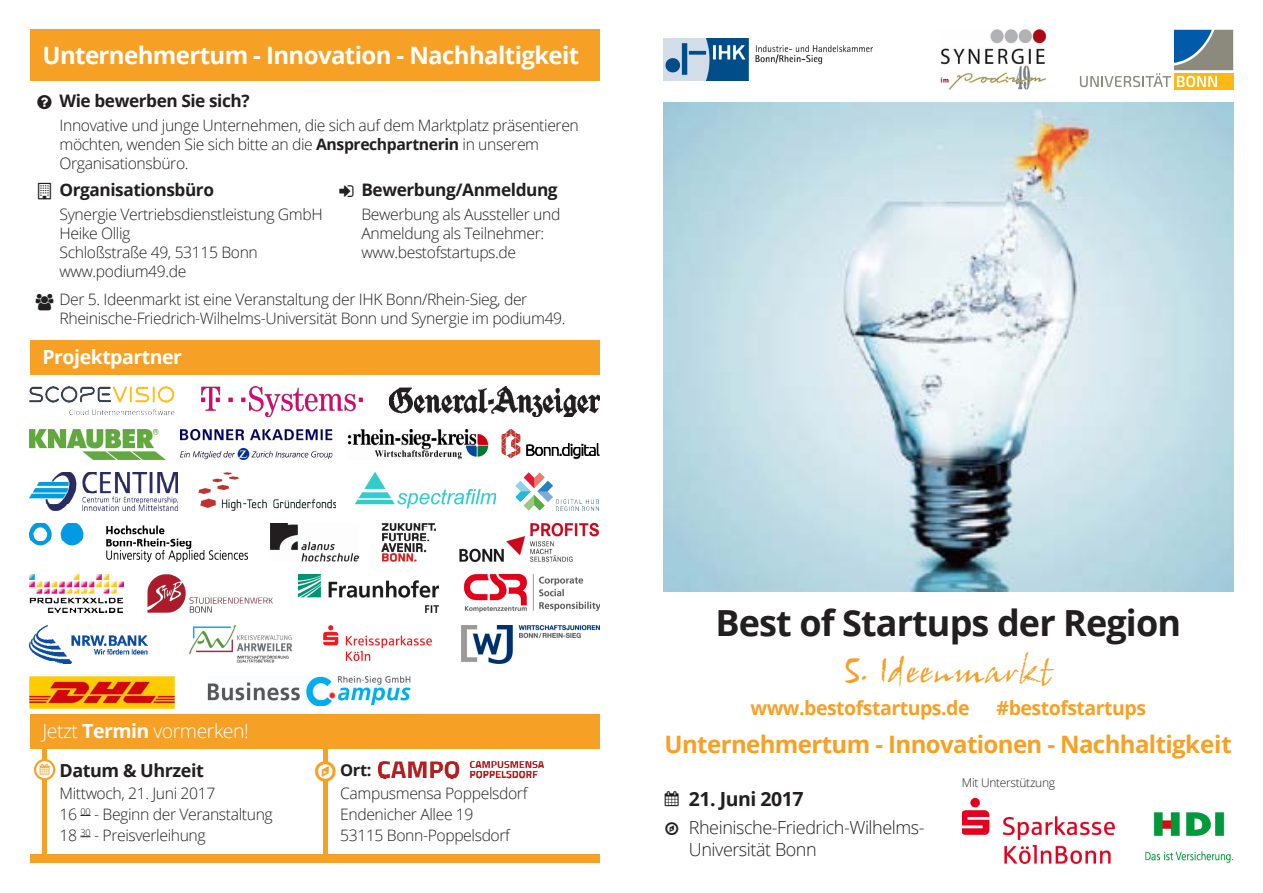
<style>
.page{position:relative;width:1263px;height:893px;background:#fff}
.page>*{position:absolute;margin:0;border:0;box-sizing:border-box;transform-origin:0 0}
.t1{font:700 36px "Open Sans";letter-spacing:-.025em;color:#231f20}
.t2{font:36px "John Handy Let Plain";color:#f6a126}
.t3{font:700 24px "Open Sans";letter-spacing:-.025em;color:#f6a126}
.t4{font:700 24px "Open Sans";letter-spacing:-.025em;color:#fff}
.t5{font:700 19.5px "Open Sans";letter-spacing:-.025em;color:#f6a126}
.t6{font:300 19.5px "Open Sans";letter-spacing:-.025em;color:#fff}
.t7{font:700 19.5px "Open Sans";letter-spacing:-.025em;color:#fff}
.t8{font:700 19.5px "Open Sans";letter-spacing:-.025em;color:#231f20}
.t9{font:300 18px/21.6px "Open Sans";letter-spacing:-.025em;color:#231f20}
.t10{font:700 18px "Open Sans";letter-spacing:-.025em;color:#231f20}
.t11{font:700 17.25px "Open Sans";letter-spacing:-.025em;color:#231f20}
.t12{font:700 16.5px "Open Sans";color:#231f20}
.t13{font:300 15.75px/18.9px "Open Sans";letter-spacing:-.025em;color:#231f20}
.t14{font:300 12px "Open Sans";letter-spacing:-.025em;color:#231f20}
.s1{font-weight:700}
.s2{font-family:"Staccato 222 BT"}
</style>
<div class="page">
<img style="left:663px;top:102px;width:570px;height:489px">
<img style="left:663px;top:38px;width:209px;height:43px">
<img style="left:940px;top:30px;width:106px;height:59px">
<img style="left:1145px;top:812px;width:88px;height:51px">
<img style="left:962px;top:799px;width:152px;height:64px">
<div style="left:1174px;top:73px;width:59px;height:17px;background:#fcb814"></div>
<svg style="left:1080px;top:30px;width:153px;height:57px"></svg>
<div style="left:30px;top:30px;width:570px;height:51px;background:#f6a126"></div>
<img style="left:381px;top:523px;width:54px;height:38px">
<img style="left:30px;top:429px;width:135px;height:30px">
<div style="left:30px;top:340px;width:570px;height:34px;background:#f6a126"></div>
<div style="left:30px;top:855px;width:570px;height:8px;background:#f6a126"></div>
<div style="left:30px;top:714px;width:570px;height:34px;background:#f6a126"></div>
<hr style="left:323px;top:748px;width:4px;height:107px;background:#f6a126">
<hr style="left:43px;top:748px;width:4px;height:107px;background:#f6a126">
<svg style="left:34px;top:759px;width:21px;height:21px"></svg>
<div style="left:36px;top:761px;width:17px;height:17px;background:#fff;border-radius:50%"></div>
<img style="left:271px;top:523px;width:87px;height:38px">
<img style="left:30px;top:523px;width:218px;height:38px">
<img style="left:355px;top:472px;width:141px;height:37px">
<img style="left:30px;top:574px;width:93px;height:38px">
<img style="left:464px;top:574px;width:136px;height:38px">
<img style="left:323px;top:625px;width:108px;height:37px">
<img style="left:189px;top:625px;width:103px;height:38px">
<img style="left:30px;top:625px;width:117px;height:38px">
<img style="left:30px;top:472px;width:147px;height:38px">
<img style="left:298px;top:574px;width:140px;height:38px">
<img style="left:389px;top:387px;width:211px;height:30px">
<img style="left:378px;top:761px;width:165px;height:18px">
<img style="left:502px;top:429px;width:98px;height:30px">
<img style="left:199px;top:472px;width:137px;height:38px">
<img style="left:30px;top:676px;width:144px;height:32px">
<img style="left:208px;top:676px;width:202px;height:30px">
<img style="left:462px;top:625px;width:138px;height:38px">
<img style="left:201px;top:387px;width:161px;height:30px">
<img style="left:349px;top:429px;width:139px;height:30px">
<img style="left:180px;top:429px;width:153px;height:30px">
<img style="left:459px;top:523px;width:140px;height:38px">
<img style="left:515px;top:472px;width:85px;height:38px">
<img style="left:30px;top:387px;width:144px;height:28px">
<img style="left:147px;top:574px;width:126px;height:38px">
<svg style="left:323px;top:760px;width:5px;height:21px"></svg>
<p class="t4" style="left:43px;top:39px;width:538px">Unternehmertum - Innovation - Nachhaltigkeit</p>
<p class="t11" style="left:60px;top:88px;width:192px">Wie bewerben Sie sich?</p>
<p class="t13" style="left:60px;top:116px;width:521px">Innovative und junge Unternehmen, die sich auf dem Marktplatz präsentieren möchten, wenden Sie sich bitte an die <span class="s1">Ansprechpartnerin</span> in unserem<br>Organisationsbüro.</p>
<p class="t13" style="left:60px;top:205px;width:265px">Synergie Vertriebsdienstleistung GmbH</p>
<p class="t13" style="left:60px;top:224px;width:72px">Heike Ollig</p>
<p class="t13" style="left:60px;top:243px;width:200px">Schloßstraße 49, 53115 Bonn</p>
<p class="t13" style="left:60px;top:262px;width:128px">www.podium49.de</p>
<p class="t11" style="left:60px;top:178px;width:156px">Organisationsbüro</p>
<p class="t11" style="left:361px;top:178px;width:198px">Bewerbung/Anmeldung</p>
<p class="t13" style="left:361px;top:205px;width:200px">Bewerbung als Aussteller und<br>Anmeldung als Teilnehmer:</p>
<p class="t13" style="left:361px;top:243px;width:156px">www.bestofstartups.de</p>
<p class="t13" style="left:60px;top:290px;width:508px">Der 5. Ideenmarkt ist eine Veranstaltung der IHK Bonn/Rhein-Sieg, der<br>Rheinische-Friedrich-Wilhelms-Universität Bonn und Synergie im podium49.</p>
<p class="t7" style="left:43px;top:343px;width:141px">Projektpartner</p>
<p class="t6" style="left:43px;top:717px;width:208px">Jetzt <span class="s1">Termin</span> vormerken!</p>
<p class="t10" style="left:60px;top:757px;width:146px">Datum &amp; Uhrzeit</p>
<p class="t12" style="left:340px;top:758px;width:33px">Ort:</p>
<p class="t13" style="left:60px;top:783px;width:157px">Mittwoch, 21. Juni 2017</p>
<p class="t13" style="left:60px;top:804px;width:215px">16 <sup>00</sup> - Beginn der Veranstaltung</p>
<p class="t13" style="left:60px;top:826px;width:148px">18 <sup>30</sup> - Preisverleihung</p>
<p class="t13" style="left:340px;top:783px;width:189px">Campusmensa Poppelsdorf</p>
<p class="t13" style="left:340px;top:804px;width:135px">Endenicher Allee 19</p>
<p class="t13" style="left:340px;top:826px;width:171px">53115 Bonn-Poppelsdorf</p>
<p class="t1" style="left:715px;top:597px;width:467px">Best of Startups der Region</p>
<p class="t2" style="left:844px;top:649px;width:210px"><span class="s2">5.</span> Ideenmarkt</p>
<p class="t5" style="left:750px;top:695px;width:221px">www.bestofstartups.de</p>
<p class="t5" style="left:996px;top:695px;width:151px">#bestofstartups</p>
<p class="t3" style="left:665px;top:728px;width:569px">Unternehmertum - Innovationen - Nachhaltigkeit</p>
<p class="t14" style="left:962px;top:775px;width:95px">Mit Unterstützung</p>
<p class="t9" style="left:689px;top:817px;width:237px">Rheinische-Friedrich-Wilhelms-<br>Universität Bonn</p>
<p class="t8" style="left:689px;top:785px;width:116px">21. Juni 2017</p>
</div>
